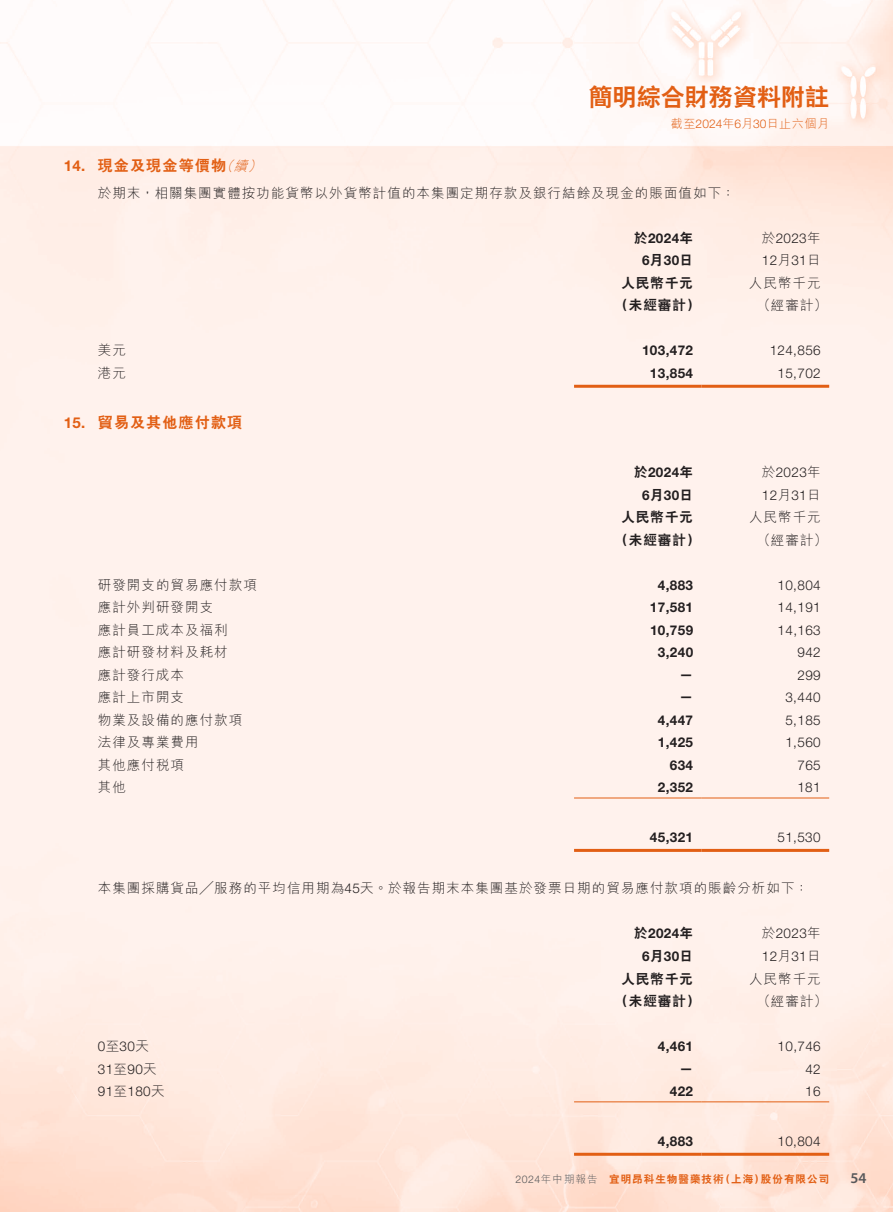
<style>
.page{position:relative;width:893px;height:1212px;background:#fff}
.page>*{position:absolute;margin:0;border:0;box-sizing:border-box;transform-origin:0 0}
.t1{font:800 24px "C Hei 2 HK";letter-spacing:.005em;color:#e25f14}
.t2{font:800 15px "C Hei 2 HK";letter-spacing:.08em;color:#e25f14}
.t3{font:700 15px "Helvetica Neue LT Std";color:#e25f14}
.t4{font:600 15px "Myriad Pro";color:#57585a}
.t5{font:300 13.5px "M Hei HK";letter-spacing:.08em;color:#231f20}
.t6{font:300 13.5px "Helvetica Neue LT Std";letter-spacing:.03em;color:#231f20}
.t7{font:700 13.5px "Helvetica Neue LT Std";letter-spacing:.03em;color:#231f20}
.t8{font:800 13.5px "C Hei 2 HK";letter-spacing:.08em;color:#231f20}
.t9{font:italic 300 13.5px "M Hei HK";color:#e25f14}
.t10{font:300 12px "M Hei HK";letter-spacing:.055em;color:#e25f14}
.t11{font:800 10.5px "C Hei 2 HK";letter-spacing:.1em;color:#e25f14}
.t12{font:300 10.5px "M Hei HK";letter-spacing:.1em;color:#57585a}
.s1{font-family:"Helvetica Neue LT Std"}
.s2{font-family:"C Hei 2 HK";font-weight:800}
.s3{font-family:"M Hei HK"}
</style>
<div class="page">
<hr style="left:574px;top:385px;width:128px;height:3px;background:#e25f14">
<hr style="left:702px;top:385px;width:127px;height:3px;background:#e25f14">
<hr style="left:574px;top:798px;width:128px;height:1px;background:#e25f14">
<hr style="left:702px;top:798px;width:127px;height:1px;background:#e25f14">
<hr style="left:574px;top:849px;width:128px;height:3px;background:#e25f14">
<hr style="left:702px;top:849px;width:127px;height:3px;background:#e25f14">
<hr style="left:574px;top:1101px;width:128px;height:1px;background:#e25f14">
<hr style="left:702px;top:1101px;width:127px;height:1px;background:#e25f14">
<hr style="left:574px;top:1153px;width:128px;height:3px;background:#e25f14">
<hr style="left:702px;top:1153px;width:127px;height:3px;background:#e25f14">
<p class="t3" style="left:64px;top:156px;width:23px">14.</p>
<p class="t3" style="left:64px;top:413px;width:23px">15.</p>
<h1 class="t1" style="left:589px;top:85px;width:242px">簡明綜合財務資料附註</h1>
<p class="t2" style="left:98px;top:158px;width:130px">現金及現金等價物</p>
<p class="t9" style="left:234px;top:159px;width:19px">續</p>
<p class="t9" style="left:220px;top:159px;width:19px">（</p>
<p class="t9" style="left:248px;top:159px;width:19px">(</p>
<p class="t10" style="left:671px;top:118px;width:160px">截至<span class="s1">2024</span>年月<span class="s1">6 30</span>日止六個月</p>
<p class="t5" style="left:98px;top:186px;width:639px">於期末，相關集團實體按功能貨幣以外貨幣計值的本集團定期存款及銀行結餘及現金的賬面值如下：</p>
<p class="t7" style="left:634px;top:229px;width:60px"><span class="s2">於</span>2024<span class="s2">年</span></p>
<p class="t6" style="left:762px;top:229px;width:60px"><span class="s3">於</span>2023<span class="s3">年</span></p>
<p class="t7" style="left:642px;top:252px;width:53px"><span class="s2">月</span>6 30<span class="s2">日</span></p>
<p class="t6" style="left:762px;top:252px;width:60px">12<span class="s3">月</span>31<span class="s3">日</span></p>
<p class="t8" style="left:621px;top:276px;width:73px">人民幣千元</p>
<p class="t5" style="left:749px;top:276px;width:73px">人民幣千元</p>
<p class="t8" style="left:615px;top:298px;width:86px">（未經審計）</p>
<p class="t5" style="left:757px;top:298px;width:72px">（經審計(</p>
<p class="t5" style="left:98px;top:343px;width:30px">美元</p>
<p class="t7" style="left:642px;top:342px;width:53px">103,472</p>
<p class="t6" style="left:770px;top:342px;width:53px">124,856</p>
<p class="t5" style="left:98px;top:366px;width:30px">港元</p>
<p class="t2" style="left:98px;top:415px;width:146px">貿易及其他應付款項</p>
<p class="t7" style="left:650px;top:364px;width:45px">13,854</p>
<p class="t6" style="left:777px;top:364px;width:45px">15,702</p>
<p class="t7" style="left:634px;top:464px;width:60px"><span class="s2">於</span>2024<span class="s2">年</span></p>
<p class="t6" style="left:762px;top:464px;width:60px"><span class="s3">於</span>2023<span class="s3">年</span></p>
<p class="t7" style="left:642px;top:486px;width:53px"><span class="s2">月</span>6 30<span class="s2">日</span></p>
<p class="t6" style="left:762px;top:486px;width:60px">12<span class="s3">月</span>31<span class="s3">日</span></p>
<p class="t8" style="left:621px;top:510px;width:73px">人民幣千元</p>
<p class="t5" style="left:749px;top:510px;width:73px">人民幣千元</p>
<p class="t8" style="left:615px;top:533px;width:86px">（未經審計）</p>
<p class="t5" style="left:757px;top:533px;width:72px">（經審計(</p>
<p class="t5" style="left:98px;top:578px;width:161px">研發開支的貿易應付款項</p>
<p class="t7" style="left:658px;top:576px;width:37px">4,883</p>
<p class="t6" style="left:777px;top:576px;width:45px">10,804</p>
<p class="t5" style="left:98px;top:600px;width:117px">應計外判研發開支</p>
<p class="t7" style="left:650px;top:599px;width:45px">17,581</p>
<p class="t6" style="left:777px;top:599px;width:45px">14,191</p>
<p class="t5" style="left:98px;top:623px;width:131px">應計員工成本及福利</p>
<p class="t7" style="left:650px;top:621px;width:45px">10,759</p>
<p class="t6" style="left:777px;top:621px;width:45px">14,163</p>
<p class="t5" style="left:98px;top:645px;width:131px">應計研發材料及耗材</p>
<p class="t7" style="left:658px;top:644px;width:37px">3,240</p>
<p class="t6" style="left:797px;top:644px;width:25px">942</p>
<p class="t5" style="left:98px;top:668px;width:88px">應計發行成本</p>
<p class="t7" style="left:680px;top:666px;width:15px">—</p>
<p class="t6" style="left:797px;top:666px;width:25px">299</p>
<p class="t5" style="left:98px;top:690px;width:88px">應計上市開支</p>
<p class="t7" style="left:680px;top:688px;width:15px">—</p>
<p class="t6" style="left:785px;top:689px;width:37px">3,440</p>
<p class="t5" style="left:98px;top:713px;width:146px">物業及設備的應付款項</p>
<p class="t7" style="left:658px;top:711px;width:37px">4,447</p>
<p class="t6" style="left:785px;top:712px;width:37px">5,185</p>
<p class="t5" style="left:98px;top:735px;width:102px">法律及專業費用</p>
<p class="t7" style="left:658px;top:734px;width:37px">1,425</p>
<p class="t6" style="left:785px;top:734px;width:37px">1,560</p>
<p class="t5" style="left:98px;top:758px;width:88px">其他應付稅項</p>
<p class="t7" style="left:670px;top:756px;width:25px">634</p>
<p class="t6" style="left:797px;top:757px;width:25px">765</p>
<p class="t5" style="left:98px;top:780px;width:30px">其他</p>
<p class="t7" style="left:658px;top:779px;width:37px">2,352</p>
<p class="t6" style="left:797px;top:779px;width:25px">181</p>
<p class="t7" style="left:650px;top:828px;width:45px">45,321</p>
<p class="t5" style="left:98px;top:881px;width:712px">本集團採購貨品╱服務的平均信用期為<span class="s1">45</span>天。於報告期末本集團基於發票日期的貿易應付款項的賬齡分析如下：</p>
<p class="t6" style="left:762px;top:925px;width:60px"><span class="s3">於</span>2023<span class="s3">年</span></p>
<p class="t6" style="left:777px;top:828px;width:45px">51,530</p>
<p class="t7" style="left:634px;top:925px;width:60px"><span class="s2">於</span>2024<span class="s2">年</span></p>
<p class="t7" style="left:642px;top:948px;width:53px"><span class="s2">月</span>6 30<span class="s2">日</span></p>
<p class="t6" style="left:762px;top:948px;width:60px">12<span class="s3">月</span>31<span class="s3">日</span></p>
<p class="t8" style="left:621px;top:972px;width:73px">人民幣千元</p>
<p class="t5" style="left:749px;top:971px;width:73px">人民幣千元</p>
<p class="t8" style="left:615px;top:994px;width:86px">（未經審計）</p>
<p class="t5" style="left:757px;top:994px;width:72px">（經審計(</p>
<p class="t6" style="left:98px;top:1038px;width:53px"><span class="s3">至</span>0 30<span class="s3">天</span></p>
<p class="t7" style="left:658px;top:1038px;width:37px">4,461</p>
<p class="t6" style="left:777px;top:1038px;width:45px">10,746</p>
<p class="t6" style="left:98px;top:1060px;width:60px">31<span class="s3">至</span>90<span class="s3">天</span></p>
<p class="t7" style="left:680px;top:1059px;width:15px">—</p>
<p class="t6" style="left:805px;top:1060px;width:17px">42</p>
<p class="t6" style="left:98px;top:1083px;width:68px">91<span class="s3">至</span>180<span class="s3">天</span></p>
<p class="t7" style="left:670px;top:1083px;width:25px">422</p>
<p class="t6" style="left:805px;top:1083px;width:17px">16</p>
<p class="t12" style="left:515px;top:1173px;width:84px"><span class="s1">2024</span>年中期報告</p>
<p class="t7" style="left:658px;top:1132px;width:37px">4,883</p>
<p class="t6" style="left:777px;top:1132px;width:45px">10,804</p>
<p class="t11" style="left:720px;top:1173px;width:46px">（上海）</p>
<p class="t11" style="left:609px;top:1173px;width:116px">宜明昂科生物醫藥技術</p>
<p class="t11" style="left:761px;top:1173px;width:70px">股份有限公司</p>
<p class="t4" style="left:850px;top:1168px;width:18px">54</p>
</div>
